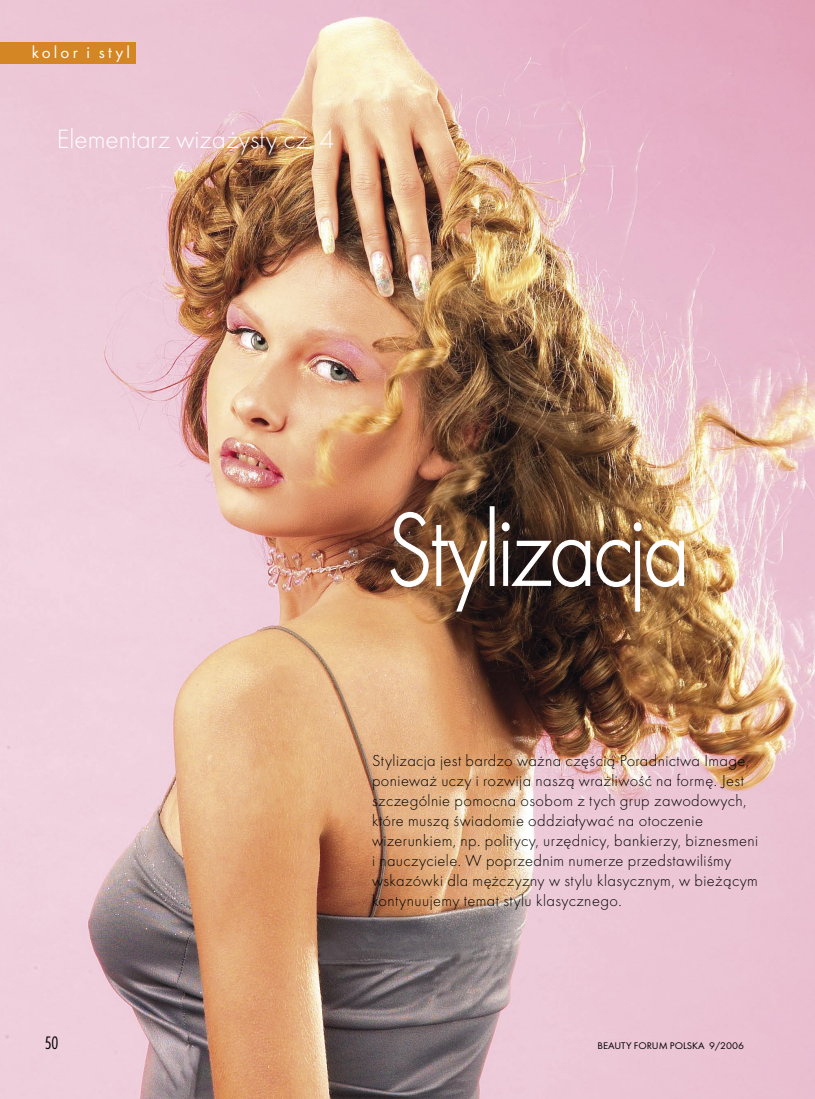
<style>
.page{position:relative;width:815px;height:1099px;background:#fff}
.page>*{position:absolute;margin:0;border:0;box-sizing:border-box;transform-origin:0 0}
.tytul{font:107.5px "Futura TEE Ligh";letter-spacing:-.035em;color:#fff;scale:.85 1}
.tytul2{font:27.5px "Futura TEE Ligh";color:#fff}
.pagina{font:18.75px "Futura TEE Ligh Cond";color:#000}
.dzial{font:17.25px "Futura TEE";letter-spacing:.18em;color:#fff}
.lead{font:16.5px/20px "Futura TEE Ligh";letter-spacing:.025em;color:#000}
.pagina1{font:10px "Futura TEE";color:#000;scale:1.05 1}
</style>
<div class="page">
<img style="left:0;top:0;width:815px;height:1098px">
<img style="left:390px;top:511px;width:98px;height:101px">
<div style="left:490px;top:506px;width:5px;height:80px;border:1px solid #fff"></div>
<img style="left:501px;top:521px;width:184px;height:91px">
<div style="left:0;top:43px;width:136px;height:21px;background:#d48625"></div>
<p class="dzial" style="left:32px;top:42px;width:100px">kolor i styl</p>
<p class="tytul2" style="left:57px;top:124px;width:279px">Elementarz wizażysty cz. 4</p>
<p class="tytul" style="left:386px;top:489px;width:359px">Stylizacja</p>
<p class="lead" style="left:372px;top:751px;width:388px">Stylizacja jest bardzo ważna częścią Poradnictwa Image, ponieważ uczy i rozwija naszą wrażliwość na formę. Jest szczególnie pomocna osobom z tych grup zawodowych, które muszą świadomie oddziaływać na otoczenie wizerunkiem, np. politycy, urzędnicy, bankierzy, biznesmeni i nauczyciele. W poprzednim numerze przedstawiliśmy wskazówki dla mężczyzny w stylu klasycznym, w bieżącym kontynuujemy temat stylu klasycznego.</p>
<p class="pagina" style="left:45px;top:1031px;width:15px">50</p>
<p class="pagina1" style="left:597px;top:1039px;width:141px">BEAUTY FORUM POLSKA 9/2006</p>
</div>
